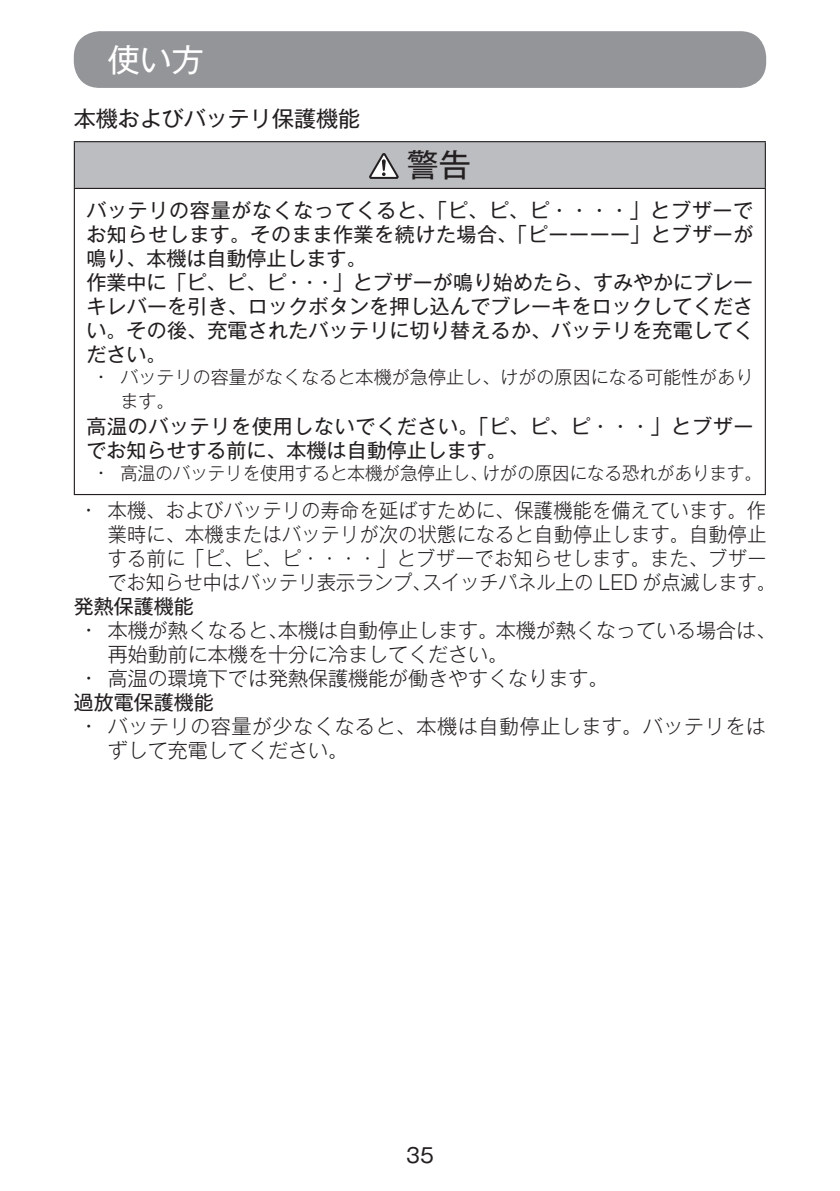
<style>
.page{position:relative;width:840px;height:1191px;background:#fff}
.page>*{position:absolute;margin:0;border:0;box-sizing:border-box;transform-origin:0 0}
.t1{font:32px "Gothic MB101 Pro";color:#fff}
.t2{font:32px "Gothic MB101 Pro";color:#231f20}
.t3{font:22px "Gothic MB101 Pro";color:#231f20}
.t4{font:20px/24px "Gothic MB101 Pro";letter-spacing:.01em;color:#231f20}
.t5{font:300 20px/24px "Gothic MB101 Pro";letter-spacing:.02em;color:#231f20;scale:.95 1}
.t6{font:300 20px/24px "Gothic MB101 Pro";color:#231f20}
.t7{font:20px/24px "Gothic MB101 Pro";letter-spacing:.035em;color:#231f20}
.t8{font:300 20px/24px "Gothic MB101 Pro";letter-spacing:.03em;color:#231f20}
.t9{font:300 18px/24px "Gothic MB101 Pro";color:#231f20}
</style>
<div class="page">
<div style="left:74px;top:31px;width:691px;height:57px;background:#939598;border-radius:26px"></div>
<div style="left:74px;top:142px;width:690px;height:46px;background:#bcbdc0"></div>
<hr style="left:74px;top:189px;width:1px;height:305px;background:#231f20">
<hr style="left:764px;top:189px;width:1px;height:305px;background:#231f20">
<hr style="left:74px;top:141px;width:691px;height:1px;background:#231f20">
<hr style="left:74px;top:142px;width:1px;height:46px;background:#231f20">
<hr style="left:764px;top:142px;width:1px;height:46px;background:#231f20">
<hr style="left:74px;top:188px;width:691px;height:1px;background:#231f20">
<hr style="left:74px;top:494px;width:691px;height:1px;background:#231f20">
<svg style="left:369px;top:153px;width:29px;height:26px"></svg>
<h1 class="t1" style="left:108px;top:33px;width:97px">使い方</h1>
<p class="t3" style="left:74px;top:100px;width:287px">本機およびバッテリ保護機能</p>
<h1 class="t2" style="left:406px;top:138px;width:65px">警告</h1>
<p class="t4" style="left:86px;top:196px;width:668px">バッテリの容量がなくなってくると、「ピ、ピ、ピ・・・・」とブザーでお知らせします。そのまま作業を続けた場合、「ピーーーー」とブザーが鳴り、本機は自動停止します。<br>作業中に「ピ、ピ、ピ・・・」とブザーが鳴り始めたら、すみやかにブレーキレバーを引き、ロックボタンを押し込んでブレーキをロックしてください。その後、充電されたバッテリに切り替えるか、バッテリを充電してください。</p>
<p class="t9" style="left:120px;top:363px;width:634px;text-indent:-23px">• バッテリの容量がなくなると本機が急停止し、けがの原因になる可能性があります。</p>
<p class="t7" style="left:86px;top:412px;width:668px">高温のバッテリを使用しないでください。「ピ、ピ、ピ・・・」とブザーでお知らせする前に、本機は自動停止します。</p>
<p class="t9" style="left:98px;top:459px;width:665px">• 高温のバッテリを使用すると本機が急停止し、けがの原因になる恐れがあります。</p>
<p class="t5" style="left:108px;top:496px;width:704px;text-indent:-23px">• 本機、およびバッテリの寿命を延ばすために、保護機能を備えています。作業時に、本機またはバッテリが次の状態になると自動停止します。自動停止する前に「ピ、ピ、ピ・・・・」とブザーでお知らせします。また、ブザーでお知らせ中はバッテリ表示ランプ、スイッチパネル上の LED が点滅します。</p>
<p class="t4" style="left:74px;top:592px;width:121px">発熱保護機能</p>
<p class="t6" style="left:108px;top:616px;width:669px;text-indent:-23px">• 本機が熱くなると、本機は自動停止します。本機が熱くなっている場合は、再始動前に本機を十分に冷ましてください。</p>
<p class="t6" style="left:85px;top:664px;width:524px">• 高温の環境下では発熱保護機能が働きやすくなります。</p>
<p class="t4" style="left:74px;top:688px;width:141px">過放電保護機能</p>
<p class="t8" style="left:108px;top:712px;width:659px;text-indent:-23px">• バッテリの容量が少なくなると、本機は自動停止します。バッテリをはずして充電してください。</p>
<p class="t4" style="left:406px;top:1140px;width:29px">35</p>
</div>
